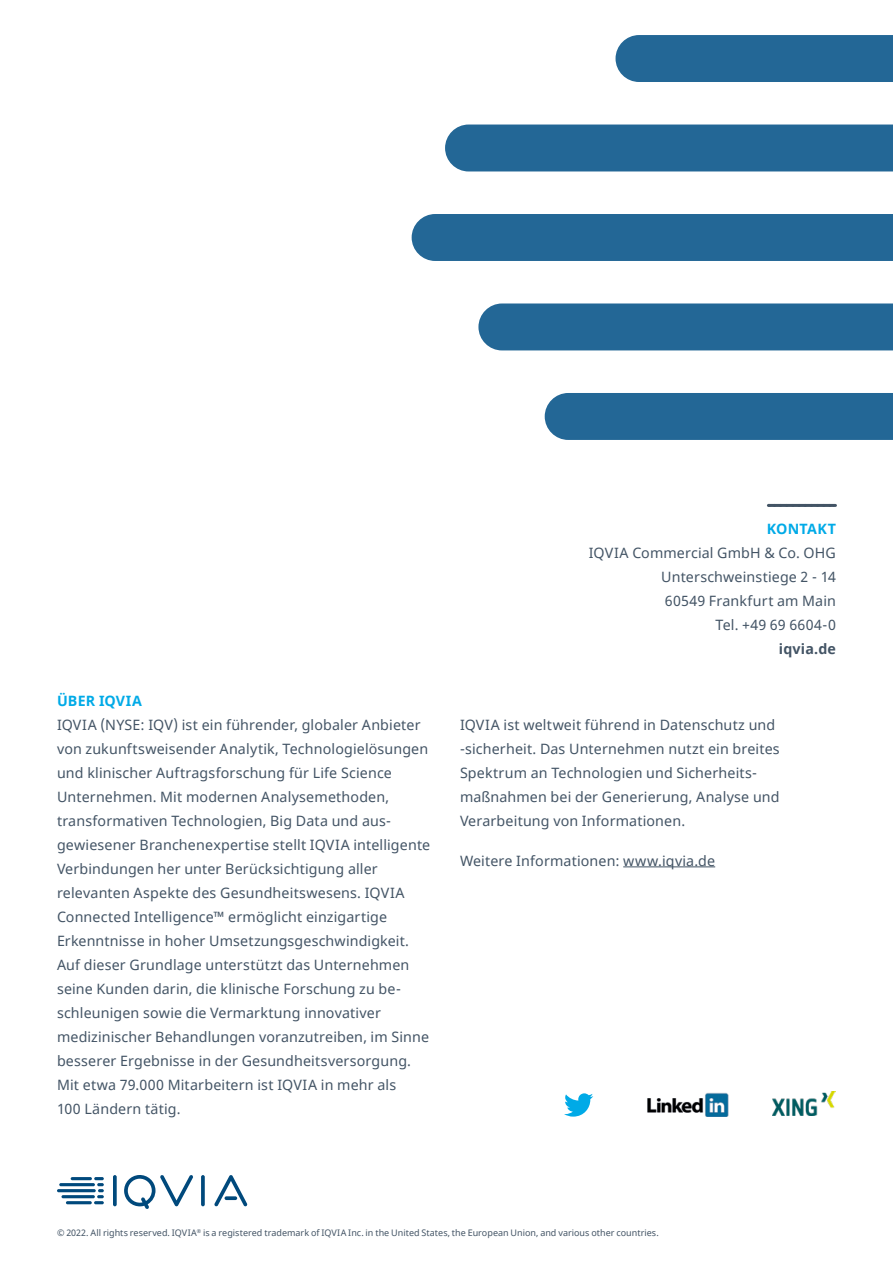
<style>
.page{position:relative;width:893px;height:1263px;background:#fff}
.page>*{position:absolute;margin:0;border:0;box-sizing:border-box;transform-origin:0 0}
.t1{font:14.25px/24px "Noto Sans";letter-spacing:.01em;color:#435465}
.t2{font:700 14.25px "Noto Sans";letter-spacing:.015em;color:#00aae7}
.t3{font:700 14.25px "Noto Sans";letter-spacing:.01em;color:#435465}
.t4{font:9px "Noto Sans";letter-spacing:.005em;color:#435465}
</style>
<div class="page">
<div style="left:545px;top:393px;width:348px;height:47px;background:#236796"></div>
<div style="left:478px;top:303px;width:415px;height:47px;background:#236796"></div>
<div style="left:412px;top:214px;width:481px;height:47px;background:#236796"></div>
<div style="left:445px;top:125px;width:448px;height:46px;background:#236796"></div>
<div style="left:615px;top:35px;width:278px;height:47px;background:#236796"></div>
<svg style="left:113px;top:1175px;width:4px;height:31px"></svg>
<svg style="left:201px;top:1175px;width:4px;height:31px"></svg>
<svg style="left:124px;top:1175px;width:69px;height:34px"></svg>
<svg style="left:214px;top:1175px;width:33px;height:31px"></svg>
<hr style="left:66px;top:1201px;width:26px;height:3px;background:#00497c;border-radius:2px">
<svg style="left:94px;top:1177px;width:10px;height:27px"></svg>
<hr style="left:61px;top:1195px;width:34px;height:3px;background:#00497c;border-radius:2px">
<hr style="left:57px;top:1189px;width:39px;height:3px;background:#00497c;border-radius:2px">
<hr style="left:59px;top:1183px;width:36px;height:3px;background:#00497c;border-radius:2px">
<hr style="left:71px;top:1177px;width:21px;height:3px;background:#00497c;border-radius:2px">
<hr style="left:623px;top:866px;width:92px;height:1px;background:#435465">
<svg style="left:768px;top:504px;width:67px;height:3px"></svg>
<svg style="left:564px;top:1093px;width:29px;height:23px"></svg>
<img style="left:647px;top:1092px;width:82px;height:24px">
<img style="left:772px;top:1091px;width:64px;height:24px">
<p class="t2" style="left:767px;top:519px;width:71px">KONTAKT</p>
<p class="t1" style="left:589px;top:541px;width:249px;text-align:right">IQVIA Commercial GmbH &amp; Co. OHG<br>Unterschweinstiege 2 - 14<br>60549 Frankfurt am Main<br>Tel. +49 69 6604-0</p>
<p class="t3" style="left:779px;top:639px;width:59px">iqvia.de</p>
<p class="t2" style="left:57px;top:690px;width:87px">ÜBER IQVIA</p>
<p class="t1" style="left:57px;top:713px;width:375px">IQVIA (NYSE: IQV) ist ein führender, globaler Anbieter von zukunftsweisender Analytik, Technologielösungen und klinischer Auftragsforschung für Life Science Unternehmen. Mit modernen Analysemethoden, transformativen Technologien, Big Data und aus&shy;gewiesener Branchenexpertise stellt IQVIA intelligente Verbindungen her unter Berücksichtigung aller relevanten Aspekte des Gesundheitswesens. IQVIA Connected Intelligence™ ermöglicht einzigartige Erkenntnisse in hoher Umsetzungsgeschwindigkeit.<br>Auf dieser Grundlage unterstützt das Unternehmen seine Kunden darin, die klinische Forschung zu be&shy;schleunigen sowie die Vermarktung innovativer medizinischer Behandlungen voranzutreiben, im Sinne besserer Ergebnisse in der Gesundheitsversorgung.<br>Mit etwa 79.000 Mitarbeitern ist IQVIA in mehr als<br>100 Ländern tätig.</p>
<p class="t1" style="left:460px;top:713px;width:321px">IQVIA ist weltweit führend in Datenschutz und -sicherheit. Das Unternehmen nutzt ein breites Spektrum an Technologien und Sicherheits&shy;maßnahmen bei der Generierung, Analyse und Verarbeitung von Informationen.</p>
<p class="t1" style="left:460px;top:849px;width:257px">Weitere Informationen: www.iqvia.de</p>
<p class="t4" style="left:57px;top:1226px;width:603px">© 2022. All rights reserved. IQVIA<sup>®</sup> is a registered trademark of IQVIA Inc. in the United States, the European Union, and various other countries.</p>
</div>
